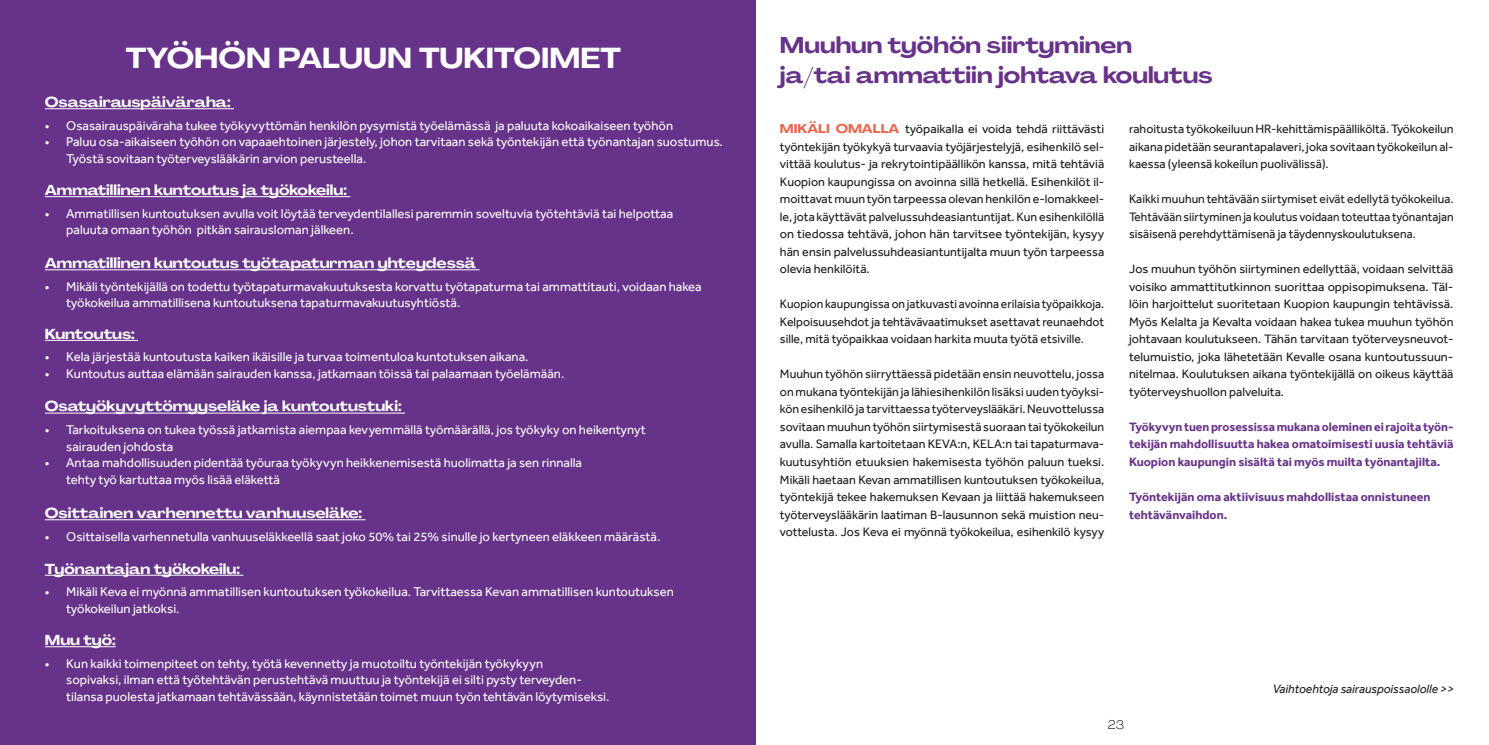
<style>
.page{position:relative;width:1489px;height:745px;background:#fff}
.page>*{position:absolute;margin:0;border:0;box-sizing:border-box;transform-origin:0 0}
.t1{font:700 expanded 28.5px "PP Agrandir";color:#fff}
.Otsikko{font:700 expanded 22.5px/30px "PP Agrandir";color:#67328a}
.t2{font:700 expanded 14.25px "PP Agrandir";color:#fff}
.t3{font:13px/16.6px "Effra";color:#fff}
.Leipis{font:12.5px/17.5px "Effra";color:#1d1d1b;text-align:justify}
.Aloituskappale{font:12.5px/17.5px "Effra";color:#1d1d1b;text-align:justify}
.Leipis-2{font:700 12.5px/17.5px "Effra";color:#67328a;text-align:justify}
.Leipis-3{font:12.5px/17.5px "Effra";color:#1d1d1b;text-align:justify;scale:.96 1}
.t4{font:italic 12.5px "Effra";color:#1d1d1b}
.t5{font:300 expanded 12.5px "PP Agrandir";color:#1d1d1b}
.s1{font-family:"PP Agrandir";font-weight:700;font-stretch:expanded;color:#ec644a}
</style>
<div class="page">
<div style="left:0;top:0;width:755px;height:744px;background:#673289"></div>
<hr style="left:45px;top:108px;width:189px;height:1px;background:#fff">
<hr style="left:45px;top:196px;width:305px;height:1px;background:#fff">
<hr style="left:45px;top:269px;width:434px;height:1px;background:#fff">
<hr style="left:45px;top:340px;width:93px;height:1px;background:#fff">
<hr style="left:45px;top:412px;width:360px;height:1px;background:#fff">
<hr style="left:45px;top:519px;width:320px;height:1px;background:#fff">
<hr style="left:45px;top:574px;width:198px;height:1px;background:#fff">
<hr style="left:45px;top:646px;width:71px;height:1px;background:#fff">
<h1 class="t1" style="left:126px;top:40px;width:497px">TYÖHÖN PALUUN TUKITOIMET</h1>
<p class="t2" style="left:45px;top:93px;width:187px">Osasairauspäiväraha:</p>
<p class="t3" style="left:45px;top:117px;width:629px">• Osasairauspäiväraha tukee työkyvyttömän henkilön pysymistä työelämässä ja paluuta kokoaikaiseen työhön</p>
<p class="t3" style="left:66px;top:133px;width:658px;text-indent:-21px">• Paluu osa-aikaiseen työhön on vapaaehtoinen järjestely, johon tarvitaan sekä työntekijän että työnantajan suostumus.<br>Työstä sovitaan työterveyslääkärin arvion perusteella.</p>
<p class="t2" style="left:45px;top:181px;width:303px">Ammatillinen kuntoutus ja työkokeilu:</p>
<p class="t3" style="left:66px;top:204px;width:608px;text-indent:-21px">• Ammatillisen kuntoutuksen avulla voit löytää terveydentilallesi paremmin soveltuvia työtehtäviä tai helpottaa paluuta omaan työhön pitkän sairausloman jälkeen.</p>
<p class="t2" style="left:45px;top:254px;width:433px">Ammatillinen kuntoutus työtapaturman yhteydessä</p>
<p class="t3" style="left:66px;top:278px;width:637px;text-indent:-21px">• Mikäli työntekijällä on todettu työtapaturmavakuutuksesta korvattu työtapaturma tai ammattitauti, voidaan hakea työkokeilua ammatillisena kuntoutuksena tapaturmavakuutusyhtiöstä.</p>
<p class="t2" style="left:45px;top:324px;width:91px">Kuntoutus:</p>
<p class="t3" style="left:45px;top:348px;width:485px">• Kela järjestää kuntoutusta kaiken ikäisille ja turvaa toimentuloa kuntotuksen aikana.</p>
<p class="t3" style="left:45px;top:365px;width:521px">• Kuntoutus auttaa elämään sairauden kanssa, jatkamaan töissä tai palaamaan työelämään.</p>
<p class="t2" style="left:45px;top:397px;width:358px">Osatyökyvyttömyyseläke ja kuntoutustuki:</p>
<p class="t3" style="left:66px;top:421px;width:581px;text-indent:-21px">• Tarkoituksena on tukea työssä jatkamista aiempaa kevyemmällä työmäärällä, jos työkyky on heikentynyt sairauden johdosta</p>
<p class="t3" style="left:66px;top:454px;width:517px;text-indent:-21px">• Antaa mahdollisuuden pidentää työuraa työkyvyn heikkenemisestä huolimatta ja sen rinnalla tehty työ kartuttaa myös lisää eläkettä</p>
<p class="t2" style="left:45px;top:504px;width:319px">Osittainen varhennettu vanhuuseläke:</p>
<p class="t3" style="left:45px;top:527px;width:617px">• Osittaisella varhennetulla vanhuuseläkkeellä saat joko 50% tai 25% sinulle jo kertyneen eläkkeen määrästä.</p>
<p class="t2" style="left:45px;top:559px;width:196px">Työnantajan työkokeilu:</p>
<p class="t3" style="left:66px;top:583px;width:609px;text-indent:-21px">• Mikäli Keva ei myönnä ammatillisen kuntoutuksen työkokeilua. Tarvittaessa Kevan ammatillisen kuntoutuksen työkokeilun jatkoksi.</p>
<p class="t2" style="left:45px;top:630px;width:72px">Muu työ:</p>
<p class="t3" style="left:66px;top:654px;width:544px;text-indent:-21px">• Kun kaikki toimenpiteet on tehty, työtä kevennetty ja muotoiltu työntekijän työkykyyn<br>sopivaksi, ilman että työtehtävän perustehtävä muuttuu ja työntekijä ei silti pysty terveyden&shy;tilansa puolesta jatkamaan tehtävässään, käynnistetään toimet muun työn tehtävän löytymiseksi.</p>
<h1 class="Otsikko" style="left:780px;top:30px;width:434px">Muuhun työhön siirtyminen<br>ja/tai ammattiin johtava koulutus</h1>
<p class="Aloituskappale" style="left:780px;top:120px;width:326px"><span class="s1">MIKÄLI OMALLA</span> työpaikalla ei voida tehdä riittävästi työntekijän työkykyä turvaavia työjärjestelyjä, esihenkilö sel&shy;vittää koulutus- ja rekrytointipäällikön kanssa, mitä tehtäviä Kuopion kaupungissa on avoinna sillä hetkellä. Esihenkilöt il&shy;moittavat muun työn tarpeessa olevan henkilön e-lomakkeel&shy;le, jota käyttävät palvelussuhdeasiantuntijat. Kun esihenkilöllä on tiedossa tehtävä, johon hän tarvitsee työntekijän, kysyy hän ensin palvelussuhdeasiantuntijalta muun työn tarpeessa olevia henkilöitä.</p>
<p class="Leipis-3" style="left:780px;top:295px;width:339px">Kuopion kaupungissa on jatkuvasti avoinna erilaisia työpaikkoja.<br>Kelpoisuusehdot ja tehtävävaatimukset asettavat reunaehdot sille, mitä työpaikkaa voidaan harkita muuta työtä etsiville.</p>
<p class="Leipis" style="left:780px;top:365px;width:326px">Muuhun työhön siirryttäessä pidetään ensin neuvottelu, jossa on mukana työntekijän ja lähiesihenkilön lisäksi uuden työyksi&shy;kön esihenkilö ja tarvittaessa työterveyslääkäri. Neuvottelussa sovitaan muuhun työhön siirtymisestä suoraan tai työkokeilun avulla. Samalla kartoitetaan KEVA:n, KELA:n tai tapaturmava&shy;kuutusyhtiön etuuksien hakemisesta työhön paluun tueksi.<br>Mikäli haetaan Kevan ammatillisen kuntoutuksen työkokeilua, työntekijä tekee hakemuksen Kevaan ja liittää hakemukseen työterveyslääkärin laatiman B-lausunnon sekä muistion neu&shy;vottelusta. Jos Keva ei myönnä työkokeilua, esihenkilö kysyy</p>
<p class="Leipis" style="left:1129px;top:120px;width:326px">rahoitusta työkokeiluun HR-kehittämispäälliköltä. Työkokeilun aikana pidetään seurantapalaveri, joka sovitaan työkokeilun al&shy;kaessa (yleensä kokeilun puolivälissä).</p>
<p class="Leipis" style="left:1129px;top:190px;width:326px">Kaikki muuhun tehtävään siirtymiset eivät edellytä työkokeilua.<br>Tehtävään siirtyminen ja koulutus voidaan toteuttaa työnantajan sisäisenä perehdyttämisenä ja täydennyskoulutuksena.</p>
<p class="Leipis" style="left:1129px;top:260px;width:326px">Jos muuhun työhön siirtyminen edellyttää, voidaan selvittää voisiko ammattitutkinnon suorittaa oppisopimuksena. Täl&shy;löin harjoittelut suoritetaan Kuopion kaupungin tehtävissä.<br>Myös Kelalta ja Kevalta voidaan hakea tukea muuhun työhön johtavaan koulutukseen. Tähän tarvitaan työterveysneuvot&shy;telumuistio, joka lähetetään Kevalle osana kuntoutussuun&shy;nitelmaa. Koulutuksen aikana työntekijällä on oikeus käyttää työterveyshuollon palveluita.</p>
<p class="Leipis-2" style="left:1129px;top:417px;width:326px">Työkyvyn tuen prosessissa mukana oleminen ei rajoita työn&shy;tekijän mahdollisuutta hakea omatoimisesti uusia tehtäviä Kuopion kaupungin sisältä tai myös muilta työnantajilta.</p>
<p class="Leipis-2" style="left:1129px;top:487px;width:303px">Työntekijän oma aktiivisuus mahdollistaa onnistuneen</p>
<p class="Leipis-2" style="left:1129px;top:505px;width:100px">tehtävänvaihdon.</p>
<p class="t5" style="left:1107px;top:716px;width:18px">23</p>
<p class="t4" style="left:1272px;top:681px;width:183px">Vaihtoehtoja sairauspoissaololle &gt;&gt;</p>
</div>
